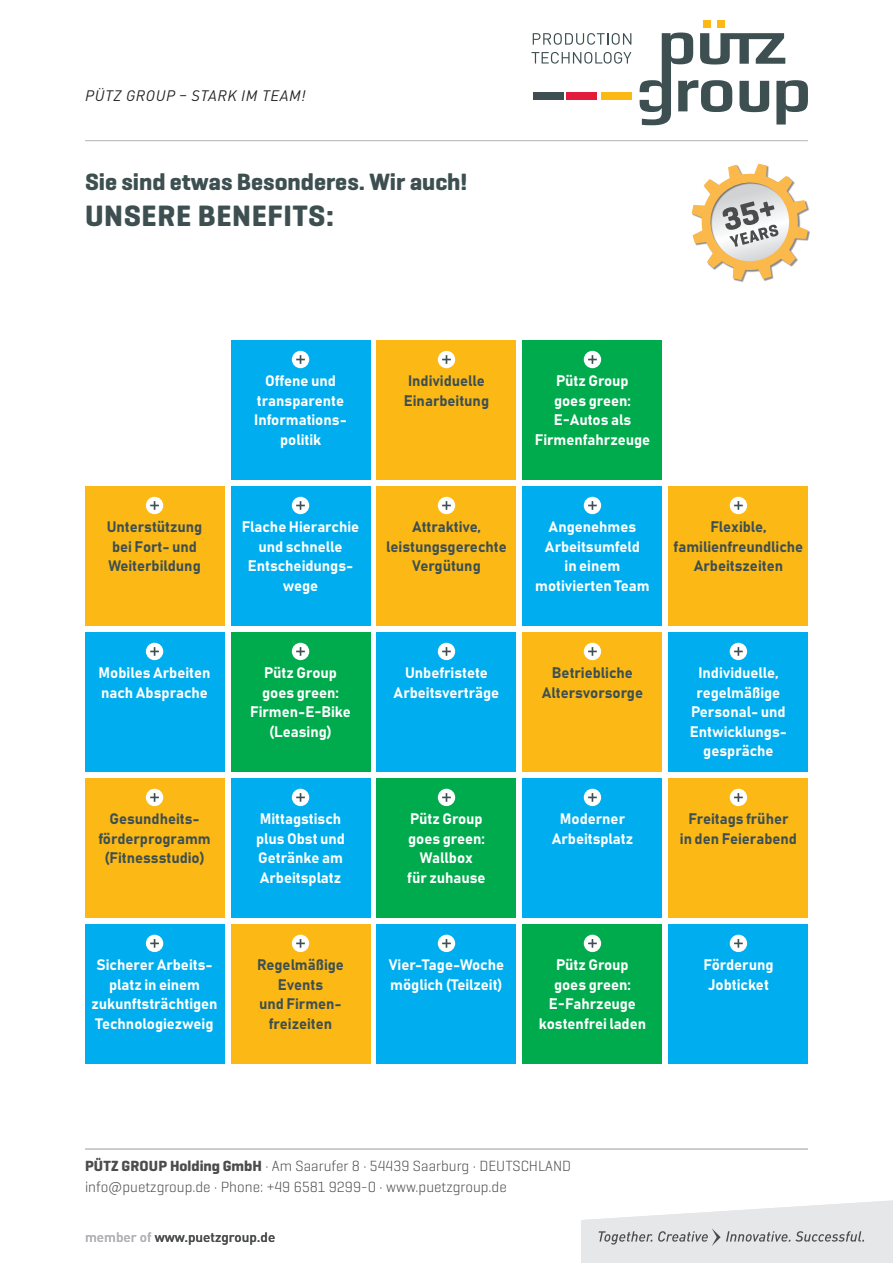
<style>
.page{position:relative;width:893px;height:1263px;background:#fff}
.page>*{position:absolute;margin:0;border:0;box-sizing:border-box;transform-origin:0 0}
.t1{font:700 30px "Geogrotesque";letter-spacing:.02em;color:#3d4f51}
.t2{font:700 24px "Geogrotesque";color:#3d4f51}
.t3{font:15px/19.5px "Bahnschrift";color:#fff;text-align:center}
.t4{font:15px/19.5px "Bahnschrift";color:#3d4f51;text-align:center}
.t5{font:300 15px/21px "Geogrotesque";color:#4b4c4d}
.t6{font:italic 15px "DIN Pro";letter-spacing:.04em;color:#231f20}
.t7{font:500 13.5px "DIN Pro";color:#4b4c4d}
.s1{font-weight:700}
.s2{font-family:"DIN Pro"}
.s3{color:#b2b3b7}
</style>
<div class="page">
<hr style="left:85px;top:1149px;width:723px;height:1px;background:#bcbdc0">
<svg style="left:581px;top:1200px;width:312px;height:63px"></svg>
<div style="left:566px;top:92px;width:31px;height:8px;background:#e41c3b"></div>
<div style="left:601px;top:92px;width:30px;height:8px;background:#fcb814"></div>
<div style="left:704px;top:20px;width:7px;height:7px;background:#fcb814"></div>
<div style="left:717px;top:20px;width:8px;height:7px;background:#fcb814"></div>
<svg style="left:533px;top:33px;width:98px;height:12px"></svg>
<svg style="left:531px;top:52px;width:100px;height:12px"></svg>
<div style="left:533px;top:92px;width:30px;height:8px;background:#3d4f51"></div>
<svg style="left:640px;top:33px;width:168px;height:92px"></svg>
<hr style="left:85px;top:140px;width:723px;height:1px;background:#b2b3b7">
<div style="left:85px;top:486px;width:139px;height:139px;background:#fcb814"></div>
<div style="left:85px;top:632px;width:139px;height:139px;background:#00aeef"></div>
<div style="left:85px;top:778px;width:139px;height:139px;background:#fcb814"></div>
<div style="left:85px;top:924px;width:139px;height:139px;background:#00aeef"></div>
<div style="left:231px;top:340px;width:139px;height:139px;background:#00aeef"></div>
<div style="left:231px;top:486px;width:139px;height:139px;background:#00aeef"></div>
<div style="left:231px;top:632px;width:139px;height:139px;background:#00ab4d"></div>
<div style="left:231px;top:778px;width:139px;height:139px;background:#00aeef"></div>
<div style="left:231px;top:924px;width:139px;height:139px;background:#fcb814"></div>
<div style="left:377px;top:340px;width:139px;height:139px;background:#fcb814"></div>
<div style="left:377px;top:486px;width:139px;height:139px;background:#fcb814"></div>
<div style="left:377px;top:632px;width:139px;height:139px;background:#00aeef"></div>
<div style="left:377px;top:778px;width:139px;height:139px;background:#00ab4d"></div>
<div style="left:377px;top:924px;width:139px;height:139px;background:#00aeef"></div>
<div style="left:523px;top:340px;width:139px;height:139px;background:#00ab4d"></div>
<div style="left:523px;top:486px;width:139px;height:139px;background:#00aeef"></div>
<div style="left:523px;top:632px;width:139px;height:139px;background:#fcb814"></div>
<div style="left:523px;top:778px;width:139px;height:139px;background:#00aeef"></div>
<div style="left:523px;top:924px;width:139px;height:139px;background:#00ab4d"></div>
<div style="left:669px;top:486px;width:139px;height:139px;background:#fcb814"></div>
<div style="left:669px;top:632px;width:139px;height:139px;background:#00aeef"></div>
<div style="left:669px;top:778px;width:139px;height:139px;background:#fcb814"></div>
<div style="left:669px;top:924px;width:139px;height:139px;background:#00aeef"></div>
<div style="left:292px;top:351px;width:17px;height:17px;background:#fff;border-radius:50%"></div>
<svg style="left:296px;top:355px;width:9px;height:9px"></svg>
<div style="left:292px;top:497px;width:17px;height:17px;background:#fff;border-radius:50%"></div>
<svg style="left:296px;top:501px;width:9px;height:9px"></svg>
<div style="left:292px;top:643px;width:17px;height:17px;background:#fff;border-radius:50%"></div>
<svg style="left:296px;top:647px;width:9px;height:9px"></svg>
<div style="left:292px;top:789px;width:17px;height:17px;background:#fff;border-radius:50%"></div>
<svg style="left:296px;top:793px;width:9px;height:9px"></svg>
<div style="left:292px;top:935px;width:17px;height:17px;background:#fff;border-radius:50%"></div>
<svg style="left:296px;top:939px;width:9px;height:9px"></svg>
<div style="left:146px;top:497px;width:17px;height:17px;background:#fff;border-radius:50%"></div>
<svg style="left:150px;top:501px;width:9px;height:9px"></svg>
<div style="left:146px;top:643px;width:17px;height:17px;background:#fff;border-radius:50%"></div>
<svg style="left:150px;top:647px;width:9px;height:9px"></svg>
<div style="left:146px;top:789px;width:17px;height:17px;background:#fff;border-radius:50%"></div>
<svg style="left:150px;top:793px;width:9px;height:9px"></svg>
<div style="left:146px;top:935px;width:17px;height:17px;background:#fff;border-radius:50%"></div>
<svg style="left:150px;top:939px;width:9px;height:9px"></svg>
<div style="left:438px;top:351px;width:17px;height:17px;background:#fff;border-radius:50%"></div>
<svg style="left:442px;top:355px;width:9px;height:9px"></svg>
<div style="left:438px;top:497px;width:17px;height:17px;background:#fff;border-radius:50%"></div>
<svg style="left:442px;top:501px;width:9px;height:9px"></svg>
<div style="left:438px;top:643px;width:17px;height:17px;background:#fff;border-radius:50%"></div>
<svg style="left:442px;top:647px;width:9px;height:9px"></svg>
<div style="left:438px;top:789px;width:17px;height:17px;background:#fff;border-radius:50%"></div>
<svg style="left:442px;top:793px;width:9px;height:9px"></svg>
<div style="left:438px;top:935px;width:17px;height:17px;background:#fff;border-radius:50%"></div>
<svg style="left:442px;top:939px;width:9px;height:9px"></svg>
<div style="left:584px;top:351px;width:17px;height:17px;background:#fff;border-radius:50%"></div>
<svg style="left:588px;top:355px;width:9px;height:9px"></svg>
<div style="left:584px;top:497px;width:17px;height:17px;background:#fff;border-radius:50%"></div>
<svg style="left:588px;top:501px;width:9px;height:9px"></svg>
<div style="left:584px;top:643px;width:17px;height:17px;background:#fff;border-radius:50%"></div>
<svg style="left:588px;top:647px;width:9px;height:9px"></svg>
<div style="left:584px;top:789px;width:17px;height:17px;background:#fff;border-radius:50%"></div>
<svg style="left:588px;top:793px;width:9px;height:9px"></svg>
<div style="left:584px;top:935px;width:17px;height:17px;background:#fff;border-radius:50%"></div>
<svg style="left:588px;top:939px;width:9px;height:9px"></svg>
<div style="left:730px;top:497px;width:17px;height:17px;background:#fff;border-radius:50%"></div>
<svg style="left:734px;top:501px;width:9px;height:9px"></svg>
<div style="left:730px;top:643px;width:17px;height:17px;background:#fff;border-radius:50%"></div>
<svg style="left:734px;top:647px;width:9px;height:9px"></svg>
<div style="left:730px;top:789px;width:17px;height:17px;background:#fff;border-radius:50%"></div>
<svg style="left:734px;top:793px;width:9px;height:9px"></svg>
<div style="left:730px;top:935px;width:17px;height:17px;background:#fff;border-radius:50%"></div>
<svg style="left:734px;top:939px;width:9px;height:9px"></svg>
<div style="left:692px;top:164px;width:118px;height:118px;background:#231f20;opacity:.5"></div>
<svg style="left:692px;top:164px;width:116px;height:116px"></svg>
<p class="t6" style="left:85px;top:86px;width:222px">PÜTZ GROUP – STARK IM TEAM!</p>
<h2 class="t2" style="left:85px;top:166px;width:384px">Sie sind etwas Besonderes. Wir auch!</h2>
<h1 class="t1" style="left:85px;top:197px;width:250px">UNSERE BENEFITS:</h1>
<p class="t4" style="left:107px;top:517px;width:97px;text-align:left">Unterstützung bei Fort- und<br>Weiterbildung</p>
<p class="t3" style="left:99px;top:663px;width:113px;text-align:left">Mobiles Arbeiten nach Absprache</p>
<p class="t4" style="left:98px;top:809px;width:114px">Gesundheits&shy;förderprogramm (Fitnessstudio)</p>
<p class="t3" style="left:254px;top:371px;width:94px">Offene und transparente<br>Informations&shy;politik</p>
<p class="t4" style="left:404px;top:371px;width:87px;text-align:left">Individuelle<br>Einarbeitung</p>
<p class="t3" style="left:242px;top:517px;width:119px">Flache Hierarchie und schnelle<br>Entscheidungs&shy;wege</p>
<p class="t4" style="left:386px;top:517px;width:122px">Attraktive, leistungsgerechte<br>Vergütung</p>
<p class="t3" style="left:250px;top:663px;width:102px">Pütz Group goes green:<br>Firmen-E-Bike (Leasing)</p>
<p class="t3" style="left:256px;top:809px;width:90px;text-align:left">Mittagstisch plus Obst und<br>Getränke am<br>Arbeitsplatz</p>
<p class="t3" style="left:394px;top:663px;width:107px">Unbefristete<br>Arbeitsverträge</p>
<p class="t3" style="left:407px;top:809px;width:80px">Pütz Group goes green:<br>Wallbox<br>für zuhause</p>
<p class="t3" style="left:91px;top:955px;width:128px">Sicherer Arbeits&shy;platz in einem zukunftsträchtigen<br>Technologiezweig</p>
<p class="t4" style="left:257px;top:955px;width:88px">Regelmäßige<br>Events<br>und Firmen&shy;freizeiten</p>
<p class="t3" style="left:389px;top:955px;width:117px;text-align:left">Vier-Tage-Woche möglich (Teilzeit)</p>
<p class="t3" style="left:535px;top:371px;width:117px">Pütz Group<br>goes green:<br>E-Autos als<br>Firmenfahrzeuge</p>
<p class="t3" style="left:535px;top:517px;width:116px">Angenehmes<br>Arbeitsumfeld<br>in einem motivierten Team</p>
<p class="t4" style="left:674px;top:517px;width:131px">Flexible, familienfreundliche<br>Arbeitszeiten</p>
<p class="t4" style="left:542px;top:663px;width:103px">Betriebliche<br>Altersvorsorge</p>
<p class="t3" style="left:552px;top:809px;width:83px">Moderner<br>Arbeitsplatz</p>
<p class="t3" style="left:690px;top:663px;width:99px">Individuelle, regelmäßige<br>Personal- und<br>Entwicklungs&shy;gespräche</p>
<p class="t4" style="left:680px;top:809px;width:119px">Freitags früher<br>in den Feierabend</p>
<p class="t3" style="left:539px;top:955px;width:109px">Pütz Group goes green:<br>E-Fahrzeuge kostenfrei laden</p>
<p class="t3" style="left:703px;top:955px;width:72px">Förderung<br>Jobticket</p>
<p class="t5" style="left:85px;top:1155px;width:488px"><span class="s1">PÜTZ GROUP Holding GmbH</span> · Am Saarufer 8 · 54439 Saarburg · DEUTSCHLAND info<span class="s2">@</span>puetzgroup.de · Phone: +49 6581 9299-0 · www.puetzgroup.de</p>
<p class="t7" style="left:85px;top:1228px;width:192px"><span class="s3">member of</span> www.puetzgroup.de</p>
</div>
